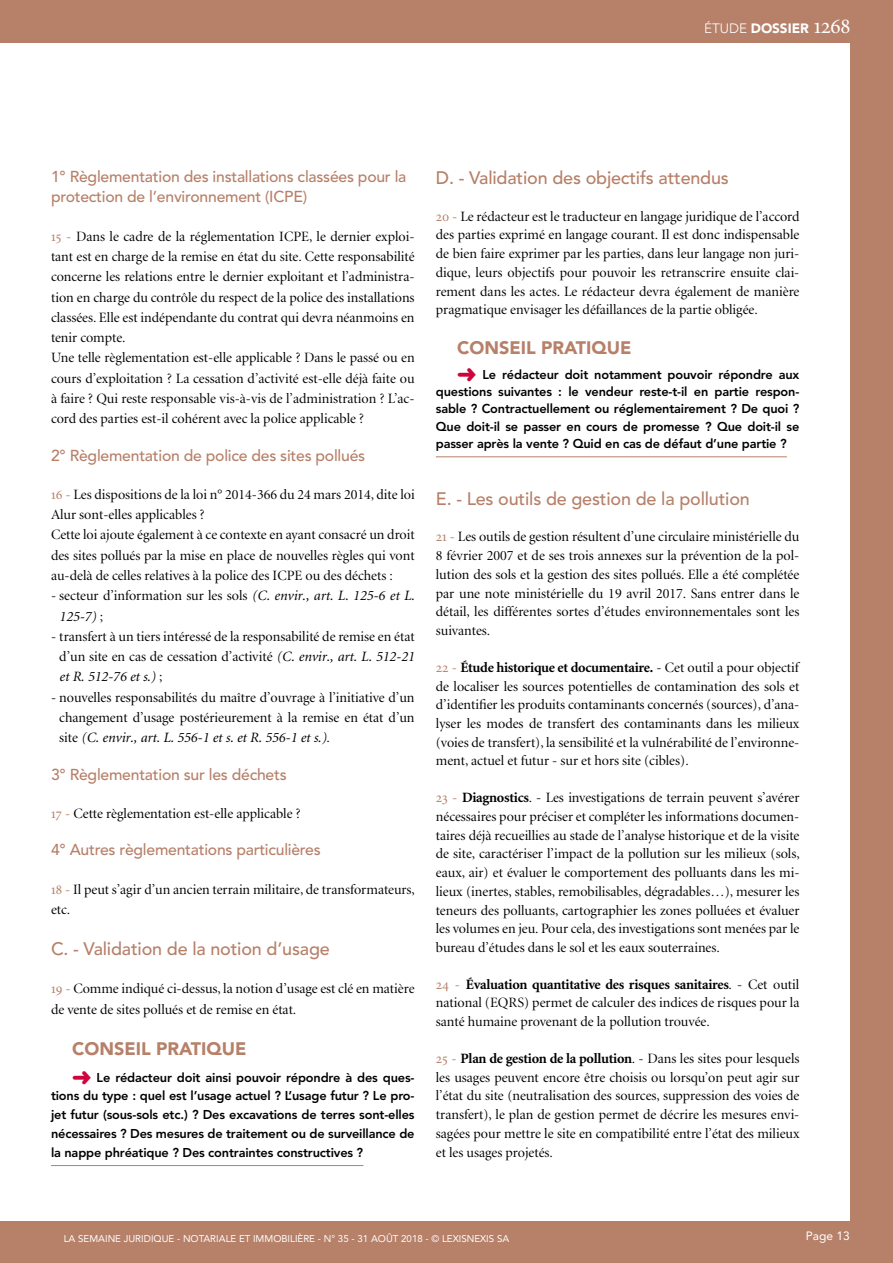
<style>
.page{position:relative;width:893px;height:1263px;background:#fff}
.page>*{position:absolute;margin:0;border:0;box-sizing:border-box;transform-origin:0 0}
.t1{font:500 18px "Avenir LT";letter-spacing:-.01em;color:#b68069}
.t2{font:900 18px "Avenir LT";color:#b68069}
.t3{font:500 15.75px/20.2px "Avenir LT";letter-spacing:-.015em;color:#b68069}
.t4{font:14.25px/18.8px "Minion Display";color:#000}
.t5{font:700 14.25px "Minion";letter-spacing:-.02em;color:#000}
.t6{font:italic 14.25px "Minion";color:#000}
.t7{font:900 13.5px "Avenir LT";color:#fff}
.t8{font:800 12.75px/18.8px "Avenir LT";letter-spacing:-.01em;color:#000;text-align:justify}
.t9{font:12px "Avenir LT";color:#fff}
.t10{font:9.75px "Avenir LT";color:#fff}
.s1{font-weight:300}
.s2{font-family:"Minion Regular SC";font-weight:400;font-size:22.5px}
.s3{font-family:"Minion Regular SC";color:#b68069}
.s4{font-family:"Minion";font-style:italic}
.s5{font-family:"Minion Display";font-style:normal}
.s6{color:#d0043c}
.s7{font-family:"Minion Regular SC";font-weight:400;color:#b68069}
.s8{font-family:"Minion Display";font-weight:400}
.s9{font-family:"Minion";font-weight:700}
</style>
<div class="page">
<div style="left:0;top:0;width:893px;height:43px;background:#b68069"></div>
<div style="left:0;top:1221px;width:893px;height:42px;background:#b68069"></div>
<div style="left:850px;top:0;width:43px;height:1263px;background:#b68069"></div>
<hr style="left:51px;top:1165px;width:312px;height:1px;background:#b68069">
<hr style="left:436px;top:456px;width:351px;height:1px;background:#b68069">
<p class="t7" style="left:704px;top:20px;width:148px"><span class="s1">ÉTUDE</span> DOSSIER <span class="s2">1268</span></p>
<p class="t3" style="left:51px;top:167px;width:357px">1° Règlementation des installations classées pour la protection de l’environnement (ICPE)</p>
<p class="t4" style="left:51px;top:227px;width:365px;line-height:20.2px"><span class="s3">15 -</span> Dans le cadre de la réglementation ICPE, le dernier exploi&shy;tant est en charge de la remise en état du site. Cette responsabilité concerne les relations entre le dernier exploitant et l’administra&shy;tion en charge du contrôle du respect de la police des installations classées. Elle est indépendante du contrat qui devra néanmoins en tenir compte.<br>Une telle règlementation est-elle applicable ? Dans le passé ou en cours d’exploitation ? La cessation d’activité est-elle déjà faite ou à faire ? Qui reste responsable vis-à-vis de l’administration ? L’ac&shy;cord des parties est-il cohérent avec la police applicable ?</p>
<p class="t3" style="left:51px;top:445px;width:316px">2° Règlementation de police des sites pollués</p>
<p class="t4" style="left:51px;top:485px;width:365px;line-height:20.2px"><span class="s3">16 -</span> Les dispositions de la loi n° 2014-366 du 24 mars 2014, dite loi Alur sont-elles applicables ?<br>Cette loi ajoute également à ce contexte en ayant consacré un droit des sites pollués par la mise en place de nouvelles règles qui vont au-delà de celles relatives à la police des ICPE ou des déchets :</p>
<p class="t4" style="left:51px;top:587px;width:365px">- secteur d’information sur les sols <span class="s4">(C. envir., art. L. 125-6 et L.</span></p>
<p class="t6" style="left:59px;top:609px;width:45px">125-7) <span class="s5">;</span></p>
<p class="t4" style="left:51px;top:627px;width:365px;line-height:20.2px;text-align:center">- transfert à un tiers intéressé de la responsabilité de remise en état d’un site en cas de cessation d’activité <span class="s4">(C. envir., art. L. 512-21</span></p>
<p class="t6" style="left:59px;top:670px;width:105px">et R. 512-76 et s.) <span class="s5">;</span></p>
<p class="t4" style="left:51px;top:688px;width:365px;line-height:20.2px;text-align:center">- nouvelles responsabilités du maître d’ouvrage à l’initiative d’un changement d’usage postérieurement à la remise en état d’un</p>
<p class="t6" style="left:59px;top:731px;width:272px"><span class="s5">site</span> (C. envir., art. L. 556-1 et s. et R. 556-1 et s.)<span class="s5">.</span></p>
<p class="t3" style="left:51px;top:764px;width:237px">3° Règlementation sur les déchets</p>
<p class="t4" style="left:51px;top:804px;width:251px"><span class="s3">17 -</span> Cette règlementation est-elle applicable ?</p>
<p class="t3" style="left:51px;top:840px;width:271px">4° Autres règlementations particulières</p>
<p class="t4" style="left:51px;top:879px;width:365px;line-height:20.2px"><span class="s3">18 -</span> Il peut s’agir d’un ancien terrain militaire, de transformateurs, etc.</p>
<p class="t1" style="left:51px;top:938px;width:280px">C. - Validation de la notion d’usage</p>
<p class="t4" style="left:51px;top:979px;width:365px;line-height:20.2px"><span class="s3">19 -</span> Comme indiqué ci-dessus, la notion d’usage est clé en matière de vente de sites pollués et de remise en état.</p>
<p class="t2" style="left:72px;top:1038px;width:176px">CONSEIL PRATIQUE</p>
<p class="t8" style="left:51px;top:1068px;width:365px;text-indent:21px"><span class="s6">➜</span> Le rédacteur doit ainsi pouvoir répondre à des ques&shy;tions du type : quel est l’usage actuel ? L’usage futur ? Le pro&shy;jet futur (sous-sols etc.) ? Des excavations de terres sont-elles nécessaires ? Des mesures de traitement ou de surveillance de la nappe phréatique ? Des contraintes constructives ?</p>
<p class="t1" style="left:436px;top:167px;width:295px">D. - Validation des objectifs attendus</p>
<p class="t4" style="left:436px;top:207px;width:365px;text-align:justify"><span class="s3">20 -</span> Le rédacteur est le traducteur en langage juridique de l’accord des parties exprimé en langage courant. Il est donc indispensable de bien faire exprimer par les parties, dans leur langage non juri&shy;dique, leurs objectifs pour pouvoir les retranscrire ensuite clai&shy;rement dans les actes. Le rédacteur devra également de manière pragmatique envisager les défaillances de la partie obligée.</p>
<p class="t2" style="left:457px;top:337px;width:176px">CONSEIL PRATIQUE</p>
<p class="t8" style="left:436px;top:366px;width:365px;line-height:17.2px;text-indent:21px"><span class="s6">➜</span> Le rédacteur doit notamment pouvoir répondre aux questions suivantes : le vendeur reste-t-il en partie respon&shy;sable ? Contractuellement ou réglementairement ? De quoi ?<br>Que doit-il se passer en cours de promesse ? Que doit-il se passer après la vente ? Quid en cas de défaut d’une partie ?</p>
<p class="t1" style="left:436px;top:488px;width:316px">E. - Les outils de gestion de la pollution</p>
<p class="t4" style="left:436px;top:528px;width:365px;text-align:justify"><span class="s3">21 -</span> Les outils de gestion résultent d’une circulaire ministérielle du 8 février 2007 et de ses trois annexes sur la prévention de la pol&shy;lution des sols et la gestion des sites pollués. Elle a été complétée par une note ministérielle du 19 avril 2017. Sans entrer dans le détail, les différentes sortes d’études environnementales sont les suivantes.</p>
<p class="t5" style="left:436px;top:660px;width:365px"><span class="s7">22 -</span> Étude historique et documentaire. <span class="s8">- Cet outil a pour objectif</span></p>
<p class="t4" style="left:436px;top:677px;width:365px;text-align:justify">de localiser les sources potentielles de contamination des sols et d’identifier les produits contaminants concernés (sources), d’ana&shy;lyser les modes de transfert des contaminants dans les milieux (voies de transfert), la sensibilité et la vulnérabilité de l’environne&shy;ment, actuel et futur - sur et hors site (cibles).</p>
<p class="t4" style="left:436px;top:789px;width:365px;text-align:justify"><span class="s3">23 -</span> <span class="s9">Diagnostics</span>. - Les investigations de terrain peuvent s’avérer nécessaires pour préciser et compléter les informations documen&shy;taires déjà recueillies au stade de l’analyse historique et de la visite de site, caractériser l’impact de la pollution sur les milieux (sols, eaux, air) et évaluer le comportement des polluants dans les mi&shy;lieux (inertes, stables, remobilisables, dégradables…), mesurer les teneurs des polluants, cartographier les zones polluées et évaluer les volumes en jeu. Pour cela, des investigations sont menées par le bureau d’études dans le sol et les eaux souterraines.</p>
<p class="t5" style="left:436px;top:977px;width:365px"><span class="s7">24 -</span> Évaluation quantitative des risques sanitaires<span class="s8">. - Cet outil</span></p>
<p class="t4" style="left:436px;top:994px;width:365px">national (EQRS) permet de calculer des indices de risques pour la santé humaine provenant de la pollution trouvée.</p>
<p class="t5" style="left:436px;top:1051px;width:365px"><span class="s7">25 -</span> Plan de gestion de la pollution<span class="s8">. - Dans les sites pour lesquels</span></p>
<p class="t4" style="left:436px;top:1068px;width:365px;text-align:justify">les usages peuvent encore être choisis ou lorsqu’on peut agir sur l’état du site (neutralisation des sources, suppression des voies de transfert), le plan de gestion permet de décrire les mesures envi&shy;sagées pour mettre le site en compatibilité entre l’état des milieux et les usages projetés.</p>
<p class="t10" style="left:64px;top:1233px;width:447px">LA SEMAINE JURIDIQUE - NOTARIALE ET IMMOBILIÈRE - N° 35 - 31 AOÛT 2018 - © LEXISNEXIS SA</p>
<p class="t9" style="left:806px;top:1229px;width:46px">Page 13</p>
</div>
